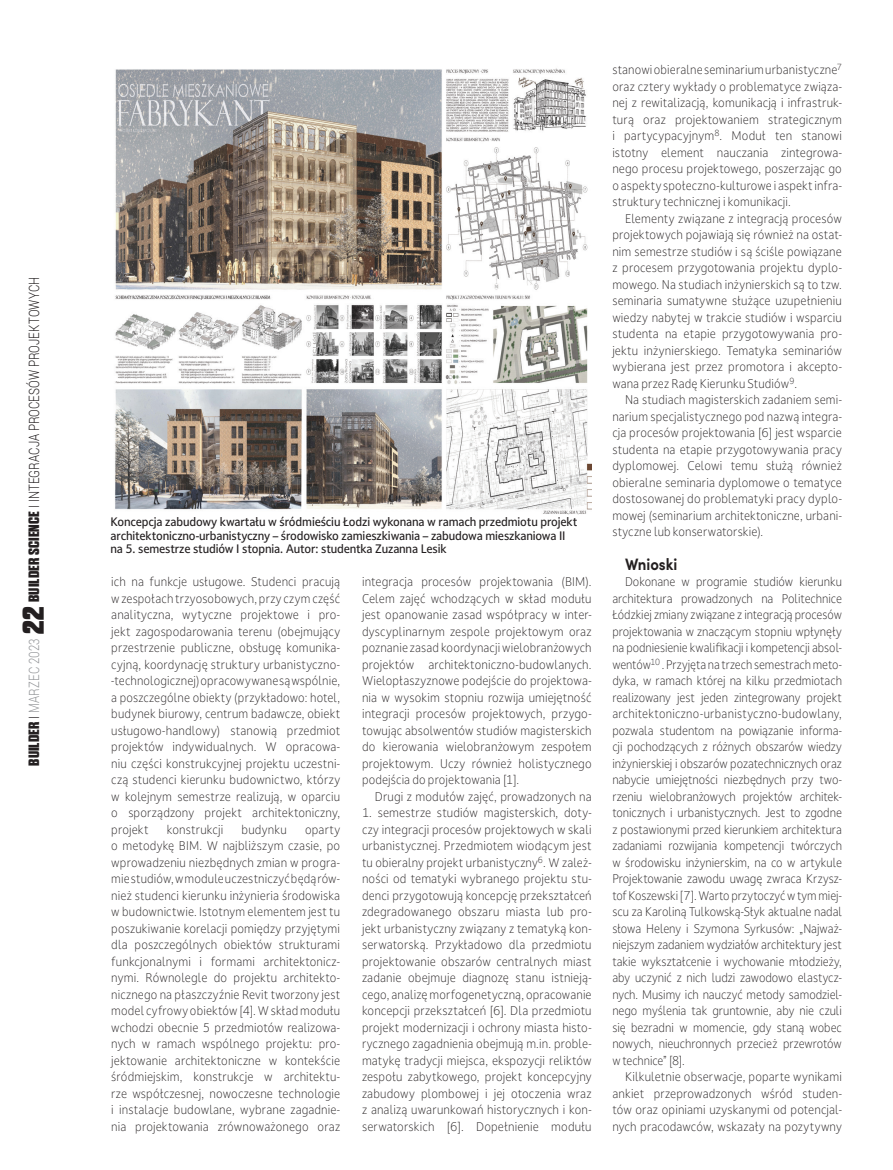
<style>
.page{position:relative;width:893px;height:1170px;background:#fff}
.page>*{position:absolute;margin:0;border:0;box-sizing:border-box;transform-origin:0 0}
.SRODTYTUL{font:700 16.5px "Sofia Pro";color:#231f20;scale:.9 1}
.t1{font:300 14.25px "Roboto";letter-spacing:.005em;color:#231f20;scale:.8 1}
.TEKST_PODSTAWOWY{font:300 12px/16.5px "Darkmode On CC";letter-spacing:.01em;color:#231f20;text-align:justify;scale:.93 1}
.TEKST_PODSTAWOWY-2{font:300 12px/16.5px "Darkmode On CC";letter-spacing:.01em;color:#231f20;text-align:justify;scale:.91 1}
.TEKST_PODSTAWOWY-3{font:300 12px/16.5px "Darkmode On CC";letter-spacing:.01em;color:#231f20;text-align:justify;scale:.92 1}
.FOTO_PODPIS{font:500 11.7px/13.5px "Darkmode On CC";letter-spacing:-.015em;color:#231f20;scale:.95 1}
.s1{font-family:"Dharma Gothic E";font-weight:700;font-stretch:expanded;font-size:15px}
.s2{color:#939598}
.s3{font-family:"Dharma Gothic E";font-weight:800;font-size:30px}
</style>
<div class="page">
<img style="left:115px;top:68px;width:476px;height:446px">
<p class="t1" style="left:24px;top:765px;width:612px;rotate:-90deg"><span class="s1">BUILDER</span> I <span class="s2">MARZEC 2023</span> <span class="s3">22</span> <span class="s1">BUILDER SCIENCE</span> I INTEGRACJA PROCESÓW PROJEKTOWYCH</p>
<p class="FOTO_PODPIS" style="left:111px;top:515px;width:493px">Koncepcja zabudowy kwartału w śródmieściu Łodzi wykonana w ramach przedmiotu projekt architektoniczno-urbanistyczny – środowisko zamieszkiwania – zabudowa mieszkaniowa II na 5. semestrze studiów I stopnia. Autor: studentka Zuzanna Lesik</p>
<p class="TEKST_PODSTAWOWY" style="left:111px;top:573px;width:248px">ich na funkcje usługowe. Studenci pracują w zespołach trzyosobowych, przy czym część analityczna, wytyczne projektowe i pro&shy;jekt zagospodarowania terenu (obejmujący przestrzenie publiczne, obsługę komunika&shy;cyjną, koordynację struktury urbanistyczno--technologicznej) opracowywane są wspólnie, a poszczególne obiekty (przykładowo: hotel, budynek biurowy, centrum badawcze, obiekt usługowo-handlowy) stanowią przedmiot projektów indywidualnych. W opracowa&shy;niu części konstrukcyjnej projektu uczestni&shy;czą studenci kierunku budownictwo, którzy w kolejnym semestrze realizują, w oparciu o sporządzony projekt architektoniczny, projekt</p>
<p class="TEKST_PODSTAWOWY" style="left:167px;top:820px;width:62px">konstrukcji</p>
<p class="TEKST_PODSTAWOWY" style="left:242px;top:820px;width:50px">budynku</p>
<p class="TEKST_PODSTAWOWY" style="left:111px;top:820px;width:248px;text-indent:194px">oparty o metodykę BIM. W najbliższym czasie, po wprowadzeniu niezbędnych zmian w progra&shy;mie studiów, w module uczestniczyć będą rów&shy;nież studenci kierunku inżynieria środowiska w budownictwie. Istotnym elementem jest tu poszukiwanie korelacji pomiędzy przyjętymi dla poszczególnych obiektów strukturami funkcjonalnymi i formami architektonicz&shy;nymi. Równolegle do projektu architekto&shy;nicznego na płaszczyźnie Revit tworzony jest model cyfrowy obiektów [4]. W skład modułu wchodzi obecnie 5 przedmiotów realizowa&shy;nych w ramach wspólnego projektu: pro&shy;jektowanie architektoniczne w kontekście śródmiejskim, konstrukcje w architektu&shy;rze współczesnej, nowoczesne technologie i instalacje budowlane, wybrane zagadnie&shy;nia projektowania zrównoważonego oraz</p>
<p class="TEKST_PODSTAWOWY" style="left:362px;top:573px;width:248px">integracja procesów projektowania (BIM).<br>Celem zajęć wchodzących w skład modułu jest opanowanie zasad współpracy w inter&shy;dyscyplinarnym zespole projektowym oraz poznanie zasad koordynacji wielobranżowych projektów architektoniczno-budowlanych.<br>Wielopłaszyznowe podejście do projektowa&shy;nia w wysokim stopniu rozwija umiejętność integracji procesów projektowych, przygo&shy;towując absolwentów studiów magisterskich do kierowania wielobranżowym zespołem projektowym. Uczy również holistycznego podejścia do projektowania [1].</p>
<p class="TEKST_PODSTAWOWY" style="left:375px;top:787px;width:235px">Drugi z modułów zajęć, prowadzonych na</p>
<p class="TEKST_PODSTAWOWY" style="left:362px;top:804px;width:248px">1. semestrze studiów magisterskich, doty&shy;czy integracji procesów projektowych w skali urbanistycznej. Przedmiotem wiodącym jest tu obieralny projekt urbanistyczny<sup>6</sup>. W zależ&shy;ności od tematyki wybranego projektu stu&shy;denci przygotowują koncepcję przekształceń zdegradowanego obszaru miasta lub pro&shy;jekt urbanistyczny związany z tematyką kon&shy;serwatorską. Przykładowo dla przedmiotu projektowanie obszarów centralnych miast zadanie obejmuje diagnozę stanu istnieją&shy;cego, analizę morfogenetyczną, opracowanie koncepcji przekształceń [6]. Dla przedmiotu projekt modernizacji i ochrony miasta histo&shy;rycznego zagadnienia obejmują m.in. proble&shy;matykę tradycji miejsca, ekspozycji reliktów zespołu zabytkowego, projekt koncepcyjny zabudowy plombowej i jej otoczenia wraz z analizą uwarunkowań historycznych i kon&shy;serwatorskich [6]. Dopełnienie modułu</p>
<p class="TEKST_PODSTAWOWY-3" style="left:612px;top:61px;width:251px">stanowi obieralne seminarium urbanistyczne<sup>7 </sup>oraz cztery wykłady o problematyce związa&shy;nej z rewitalizacją, komunikacją i infrastruk&shy;turą oraz projektowaniem strategicznym i partycypacyjnym<sup>8</sup>. Moduł ten stanowi istotny element nauczania zintegrowa&shy;nego procesu projektowego, poszerzając go o aspekty społeczno-kulturowe i aspekt infra&shy;struktury technicznej i komunikacji.</p>
<p class="TEKST_PODSTAWOWY" style="left:612px;top:210px;width:248px;text-indent:13px">Elementy związane z integracją procesów projektowych pojawiają się również na ostat&shy;nim semestrze studiów i są ściśle powiązane z procesem przygotowania projektu dyplo&shy;mowego. Na studiach inżynierskich są to tzw. seminaria sumatywne służące uzupełnieniu wiedzy nabytej w trakcie studiów i wsparciu studenta na etapie przygotowywania pro&shy;jektu inżynierskiego. Tematyka seminariów wybierana jest przez promotora i akcepto&shy;wana przez Radę Kierunku Studiów<sup>9</sup>.</p>
<p class="TEKST_PODSTAWOWY-3" style="left:612px;top:391px;width:251px;text-indent:13px">Na studiach magisterskich zadaniem semi&shy;narium specjalistycznego pod nazwą integra&shy;cja procesów projektowania [6] jest wsparcie studenta na etapie przygotowywania pracy dyplomowej. Celowi temu służą również obieralne seminaria dyplomowe o tematyce dostosowanej do problematyki pracy dyplo&shy;mowej (seminarium architektoniczne, urbani&shy;styczne lub konserwatorskie).</p>
<p class="SRODTYTUL" style="left:625px;top:551px;width:60px">Wnioski</p>
<p class="TEKST_PODSTAWOWY-2" style="left:612px;top:573px;width:254px;text-indent:13px">Dokonane w programie studiów kierunku architektura prowadzonych na Politechnice Łódzkiej zmiany związane z integracją procesów projektowania w znaczącym stopniu wpłynęły na podniesienie kwalifikacji i kompetencji absol&shy;wentów<sup>10</sup> . Przyjęta na trzech semestrach meto&shy;dyka, w ramach której na kilku przedmiotach realizowany jest jeden zintegrowany projekt architektoniczno-urbanistyczno-budowlany, pozwala studentom na powiązanie informa&shy;cji pochodzących z różnych obszarów wiedzy inżynierskiej i obszarów pozatechnicznych oraz nabycie umiejętności niezbędnych przy two&shy;rzeniu wielobranżowych projektów architek&shy;tonicznych i urbanistycznych. Jest to zgodne z postawionymi przed kierunkiem architektura zadaniami rozwijania kompetencji twórczych w środowisku inżynierskim, na co w artykule Projektowanie zawodu uwagę zwraca Krzysz&shy;tof Koszewski [7]. Warto przytoczyć w tym miej&shy;scu za Karoliną Tulkowską-Słyk aktualne nadal słowa Heleny i Szymona Syrkusów: „Najważ&shy;niejszym zadaniem wydziałów architektury jest takie wykształcenie i wychowanie młodzieży, aby uczynić z nich ludzi zawodowo elastycz&shy;nych. Musimy ich nauczyć metody samodziel&shy;nego myślenia tak gruntownie, aby nie czuli się bezradni w momencie, gdy staną wobec nowych, nieuchronnych przecież przewrotów w technice” [8].</p>
<p class="TEKST_PODSTAWOWY" style="left:612px;top:1068px;width:248px;text-indent:13px">Kilkuletnie obserwacje, poparte wynikami ankiet przeprowadzonych wśród studen&shy;tów oraz opiniami uzyskanymi od potencjal&shy;nych pracodawców, wskazały na pozytywny</p>
</div>
